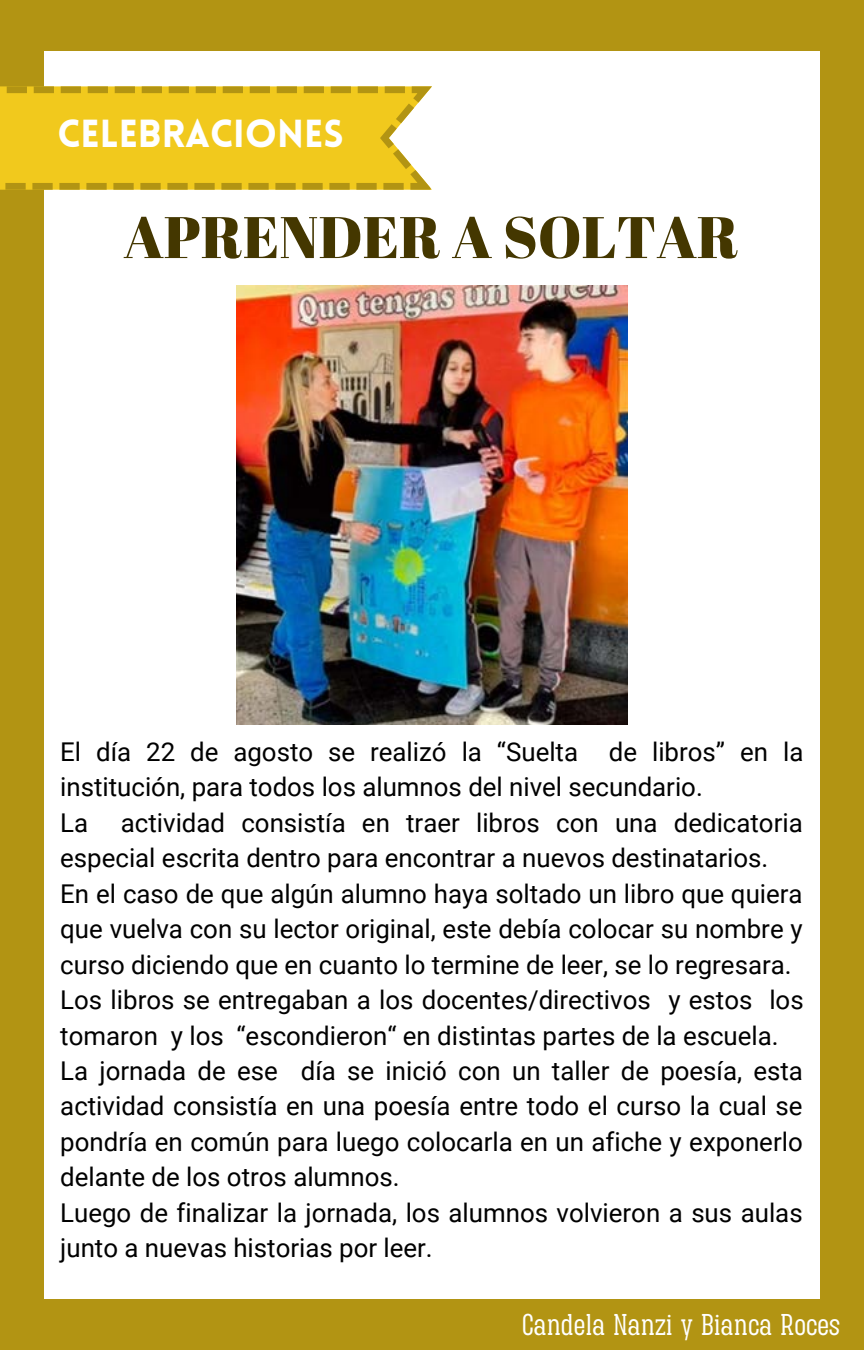
<style>
.page{position:relative;width:864px;height:1350px;background:#b29413}
.page>*{position:absolute;margin:0;border:0;box-sizing:border-box;transform-origin:0 0}
.t1{font:58.5px "Abril Fatface";color:#443700}
.t2{font:900 38.25px "Lovelo";color:#fff}
.t3{font:26.32px "TS Damasslab";color:#fff}
.t4{font:25.88px/35.6px "Roboto";color:#000}
</style>
<div class="page">
<div style="left:44px;top:51px;width:776px;height:1248px;background:#fff"></div>
<svg style="left:0;top:86px;width:432px;height:104px;background:#eac527"></svg>
<img style="left:236px;top:286px;width:392px;height:439px">
<p class="t2" style="left:58px;top:119px;width:288px">CELEBRACIONES</p>
<p class="t1" style="left:123px;top:196px;width:617px">APRENDER A SOLTAR</p>
<p class="t4" style="left:60px;top:734px;width:745px">El día 22 de agosto se realizó la “Suelta de libros” en la institución, para todos los alumnos del nivel secundario.</p>
<p class="t4" style="left:60px;top:805px;width:29px">La</p>
<p class="t4" style="left:60px;top:805px;width:744px;text-indent:61px">actividad consistía en traer libros con una dedicatoria especial escrita dentro para encontrar a nuevos destinatarios.</p>
<p class="t4" style="left:60px;top:876px;width:744px;text-align:justify">En el caso de que algún alumno haya soltado un libro que quiera que vuelva con su lector original, este debía colocar su nombre y curso diciendo que en cuanto lo termine de leer, se lo regresara.</p>
<p class="t4" style="left:60px;top:983px;width:745px">Los libros se entregaban a los docentes/directivos y estos los tomaron y los “escondieron“ en distintas partes de la escuela.</p>
<p class="t4" style="left:60px;top:1053px;width:744px;text-align:justify">La jornada de ese día se inició con un taller de poesía, esta actividad consistía en una poesía entre todo el curso la cual se pondría en común para luego colocarla en un afiche y exponerlo delante de los otros alumnos.</p>
<p class="t4" style="left:60px;top:1195px;width:744px">Luego de finalizar la jornada, los alumnos volvieron a sus aulas junto a nuevas historias por leer.</p>
<p class="t3" style="left:522px;top:1306px;width:320px">Candela Nanzi y Bianca Roces</p>
</div>
